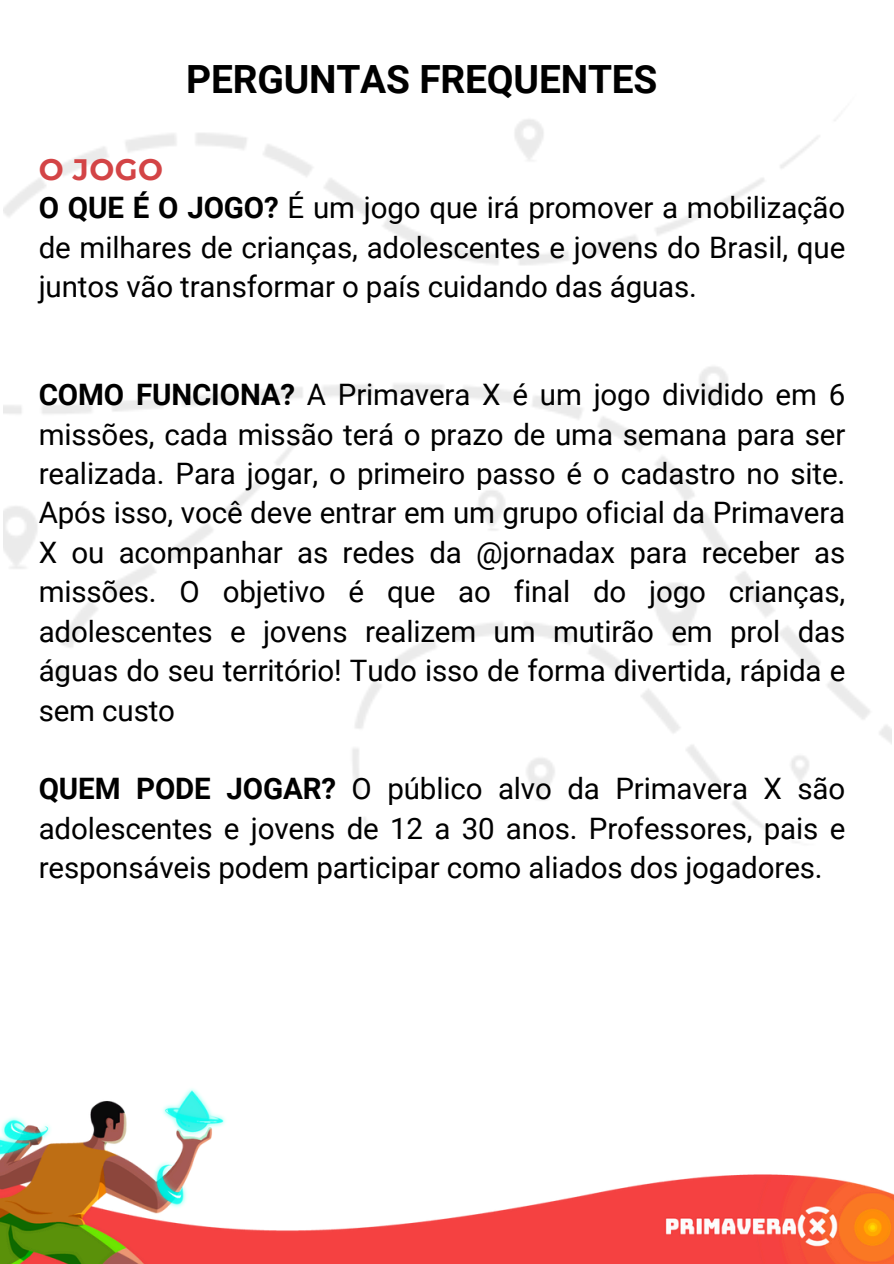
<style>
.page{position:relative;width:894px;height:1264px;background:#fff}
.page>*{position:absolute;margin:0;border:0;box-sizing:border-box;transform-origin:0 0}
.t1{font:700 38.85px "Roboto";letter-spacing:-.005em;color:#000}
.t2{font:29.55px/39.5px "Roboto";letter-spacing:-.005em;color:#000;text-align:justify}
.t3{font:700 29.55px "Montserrat";color:#d34446}
.s1{font-weight:700}
</style>
<div class="page">
<img style="left:0;top:1087px;width:893px;height:176px">
<p class="t1" style="left:186px;top:57px;width:472px">PERGUNTAS FREQUENTES</p>
<p class="t3" style="left:39px;top:151px;width:126px">O JOGO</p>
<p class="t2" style="left:39px;top:189px;width:807px"><span class="s1">O QUE É O JOGO?</span> É um jogo que irá promover a mobilização de milhares de crianças, adolescentes e jovens do Brasil, que juntos vão transformar o país cuidando das águas.</p>
<p class="t2" style="left:39px;top:375px;width:807px"><span class="s1">COMO FUNCIONA?</span> A Primavera X é um jogo dividido em 6 missões, cada missão terá o prazo de uma semana para ser realizada. Para jogar, o primeiro passo é o cadastro no site.<br>Após isso, você deve entrar em um grupo oficial da Primavera X ou acompanhar as redes da @jornadax para receber as missões. O objetivo é que ao final do jogo crianças, adolescentes e jovens realizem um mutirão em prol das águas do seu território! Tudo isso de forma divertida, rápida e sem custo</p>
<p class="t2" style="left:39px;top:769px;width:807px"><span class="s1">QUEM PODE JOGAR?</span> O público alvo da Primavera X são adolescentes e jovens de 12 a 30 anos. Professores, pais e responsáveis podem participar como aliados dos jogadores.</p>
</div>
